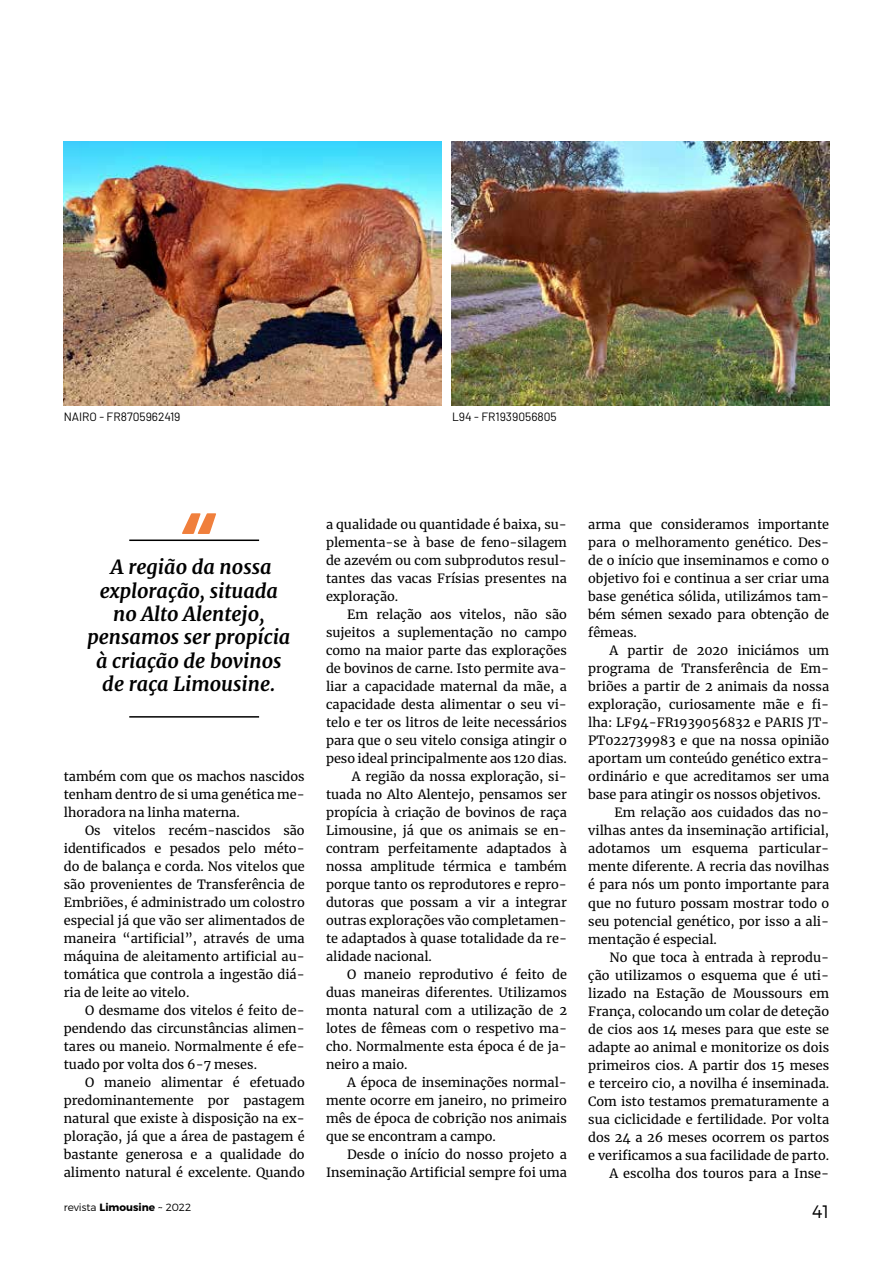
<style>
.page{position:relative;width:893px;height:1263px;background:#fff}
.page>*{position:absolute;margin:0;border:0;box-sizing:border-box;transform-origin:0 0}
.t1{font:italic 700 91.5px "Barlow";color:#f07f3c}
.t2{font:italic 700 19.5px/23.4px "Merriweather";color:#000;text-align:center}
.t3{font:300 18px "Montserrat";color:#000}
.t4{font:12.75px/18px "Merriweather";color:#000;text-align:justify}
.t5{font:12px "Barlow";color:#000}
.t6{font:300 10.5px "Montserrat";color:#000}
.s1{font-weight:700}
</style>
<div class="page">
<img style="left:64px;top:141px;width:377px;height:264px">
<img style="left:452px;top:141px;width:377px;height:264px">
<hr style="left:129px;top:539px;width:130px;height:2px;background:#000">
<hr style="left:129px;top:716px;width:130px;height:2px;background:#000">
<p class="t5" style="left:64px;top:408px;width:118px">NAIRO - FR8705962419</p>
<p class="t5" style="left:452px;top:408px;width:106px">L94 - FR1939056805</p>
<h1 class="t1" style="left:178px;top:477px;width:34px">“</h1>
<h2 class="t2" style="left:87px;top:555px;width:205px">A região da nossa exploração, situada no Alto Alentejo, pensamos ser propícia à criação de bovinos de raça Limousine.</h2>
<p class="t4" style="left:64px;top:767px;width:242px">também com que os machos nascidos tenham dentro de si uma genética me&shy;lhoradora na linha materna.</p>
<p class="t4" style="left:64px;top:821px;width:242px;text-indent:21px">Os vitelos recém-nascidos são identificados e pesados pelo méto&shy;do de balança e corda. Nos vitelos que são provenientes de Transferência de Embriões, é administrado um colostro especial já que vão ser alimentados de maneira “artificial”, através de uma máquina de aleitamento artificial au&shy;tomática que controla a ingestão diá&shy;ria de leite ao vitelo.</p>
<p class="t4" style="left:64px;top:1001px;width:242px;text-indent:21px">O desmame dos vitelos é feito de&shy;pendendo das circunstâncias alimen&shy;tares ou maneio. Normalmente é efe&shy;tuado por volta dos 6-7 meses.</p>
<p class="t4" style="left:64px;top:1073px;width:242px;text-indent:21px">O maneio alimentar é efetuado predominantemente por pastagem natural que existe à disposição na ex&shy;ploração, já que a área de pastagem é bastante generosa e a qualidade do alimento natural é excelente. Quando</p>
<p class="t6" style="left:64px;top:1200px;width:129px">revista <span class="s1">Limousine</span> ~ 2022</p>
<p class="t4" style="left:326px;top:515px;width:242px">a qualidade ou quantidade é baixa, su&shy;plementa-se à base de feno-silagem de azevém ou com subprodutos resul&shy;tantes das vacas Frísias presentes na exploração.</p>
<p class="t4" style="left:347px;top:605px;width:221px">Em relação aos vitelos, não são</p>
<p class="t4" style="left:326px;top:623px;width:242px">sujeitos a suplementação no campo</p>
<p class="t4" style="left:326px;top:641px;width:242px">como na maior parte das explorações</p>
<p class="t4" style="left:326px;top:659px;width:242px">de bovinos de carne. Isto permite ava-</p>
<p class="t4" style="left:326px;top:677px;width:242px">liar a capacidade maternal da mãe, a</p>
<p class="t4" style="left:326px;top:695px;width:242px">capacidade desta alimentar o seu vi-</p>
<p class="t4" style="left:326px;top:713px;width:242px">telo e ter os litros de leite necessários</p>
<p class="t4" style="left:326px;top:731px;width:242px">para que o seu vitelo consiga atingir o</p>
<p class="t4" style="left:326px;top:749px;width:242px">peso ideal principalmente aos 120 dias.</p>
<p class="t4" style="left:352px;top:767px;width:217px">A região da nossa exploração, si-</p>
<p class="t4" style="left:326px;top:785px;width:242px">tuada no Alto Alentejo, pensamos ser</p>
<p class="t4" style="left:326px;top:803px;width:242px">propícia à criação de bovinos de raça</p>
<p class="t4" style="left:326px;top:821px;width:242px">Limousine, já que os animais se en-</p>
<p class="t4" style="left:326px;top:839px;width:242px">contram perfeitamente adaptados à</p>
<p class="t4" style="left:326px;top:857px;width:242px">nossa amplitude térmica e também</p>
<p class="t4" style="left:326px;top:875px;width:242px">porque tanto os reprodutores e repro-</p>
<p class="t4" style="left:326px;top:893px;width:242px">dutoras que possam a vir a integrar</p>
<p class="t4" style="left:326px;top:911px;width:242px">outras explorações vão completamen-</p>
<p class="t4" style="left:326px;top:929px;width:242px">te adaptados à quase totalidade da re-</p>
<p class="t4" style="left:326px;top:947px;width:107px">alidade nacional.</p>
<p class="t4" style="left:347px;top:965px;width:221px">O maneio reprodutivo é feito de</p>
<p class="t4" style="left:326px;top:983px;width:242px">duas maneiras diferentes. Utilizamos</p>
<p class="t4" style="left:326px;top:1001px;width:242px">monta natural com a utilização de 2</p>
<p class="t4" style="left:326px;top:1019px;width:242px">lotes de fêmeas com o respetivo ma-</p>
<p class="t4" style="left:326px;top:1037px;width:242px">cho. Normalmente esta época é de ja-</p>
<p class="t4" style="left:326px;top:1055px;width:83px">neiro a maio.</p>
<p class="t4" style="left:347px;top:1073px;width:221px">A época de inseminações normal-</p>
<p class="t4" style="left:326px;top:1091px;width:242px">mente ocorre em janeiro, no primeiro</p>
<p class="t4" style="left:326px;top:1109px;width:242px">mês de época de cobrição nos animais</p>
<p class="t4" style="left:326px;top:1127px;width:171px">que se encontram a campo.</p>
<p class="t4" style="left:347px;top:1145px;width:221px">Desde o início do nosso projeto a</p>
<p class="t4" style="left:326px;top:1163px;width:242px">Inseminação Artificial sempre foi uma</p>
<p class="t4" style="left:588px;top:515px;width:242px">arma que consideramos importante para o melhoramento genético. Des&shy;de o início que inseminamos e como o objetivo foi e continua a ser criar uma base genética sólida, utilizámos tam&shy;bém sémen sexado para obtenção de fêmeas.</p>
<p class="t4" style="left:609px;top:641px;width:221px">A partir de 2020 iniciámos um</p>
<p class="t4" style="left:588px;top:659px;width:242px">programa de Transferência de Em-</p>
<p class="t4" style="left:588px;top:677px;width:242px">briões a partir de 2 animais da nossa</p>
<p class="t4" style="left:588px;top:695px;width:242px">exploração, curiosamente mãe e fi-</p>
<p class="t4" style="left:588px;top:713px;width:242px">lha: LF94-FR1939056832 e PARIS JT-</p>
<p class="t4" style="left:588px;top:731px;width:242px">PT022739983 e que na nossa opinião</p>
<p class="t4" style="left:588px;top:749px;width:242px">aportam um conteúdo genético extra-</p>
<p class="t4" style="left:588px;top:767px;width:242px">ordinário e que acreditamos ser uma</p>
<p class="t4" style="left:588px;top:785px;width:234px">base para atingir os nossos objetivos.</p>
<p class="t4" style="left:614px;top:803px;width:216px">Em relação aos cuidados das no-</p>
<p class="t4" style="left:588px;top:821px;width:242px">vilhas antes da inseminação artificial,</p>
<p class="t4" style="left:588px;top:839px;width:242px">adotamos um esquema particular-</p>
<p class="t4" style="left:588px;top:857px;width:242px">mente diferente. A recria das novilhas</p>
<p class="t4" style="left:588px;top:875px;width:242px">é para nós um ponto importante para</p>
<p class="t4" style="left:588px;top:893px;width:242px">que no futuro possam mostrar todo o</p>
<p class="t4" style="left:588px;top:911px;width:242px">seu potencial genético, por isso a ali-</p>
<p class="t4" style="left:588px;top:929px;width:130px">mentação é especial.</p>
<p class="t4" style="left:609px;top:947px;width:221px">No que toca à entrada à reprodu-</p>
<p class="t4" style="left:588px;top:965px;width:242px">ção utilizamos o esquema que é uti-</p>
<p class="t4" style="left:588px;top:983px;width:242px">lizado na Estação de Moussours em</p>
<p class="t4" style="left:588px;top:1001px;width:242px">França, colocando um colar de deteção</p>
<p class="t4" style="left:588px;top:1019px;width:242px">de cios aos 14 meses para que este se</p>
<p class="t4" style="left:588px;top:1037px;width:242px">adapte ao animal e monitorize os dois</p>
<p class="t4" style="left:588px;top:1055px;width:242px">primeiros cios. A partir dos 15 meses</p>
<p class="t4" style="left:588px;top:1073px;width:242px">e terceiro cio, a novilha é inseminada.</p>
<p class="t4" style="left:588px;top:1091px;width:242px">Com isto testamos prematuramente a</p>
<p class="t4" style="left:588px;top:1109px;width:242px">sua ciclicidade e fertilidade. Por volta</p>
<p class="t4" style="left:588px;top:1127px;width:242px">dos 24 a 26 meses ocorrem os partos</p>
<p class="t4" style="left:588px;top:1145px;width:242px">e verificamos a sua facilidade de parto.</p>
<p class="t4" style="left:609px;top:1163px;width:221px">A escolha dos touros para a Inse-</p>
<h3 class="t3" style="left:812px;top:1200px;width:19px">41</h3>
</div>
